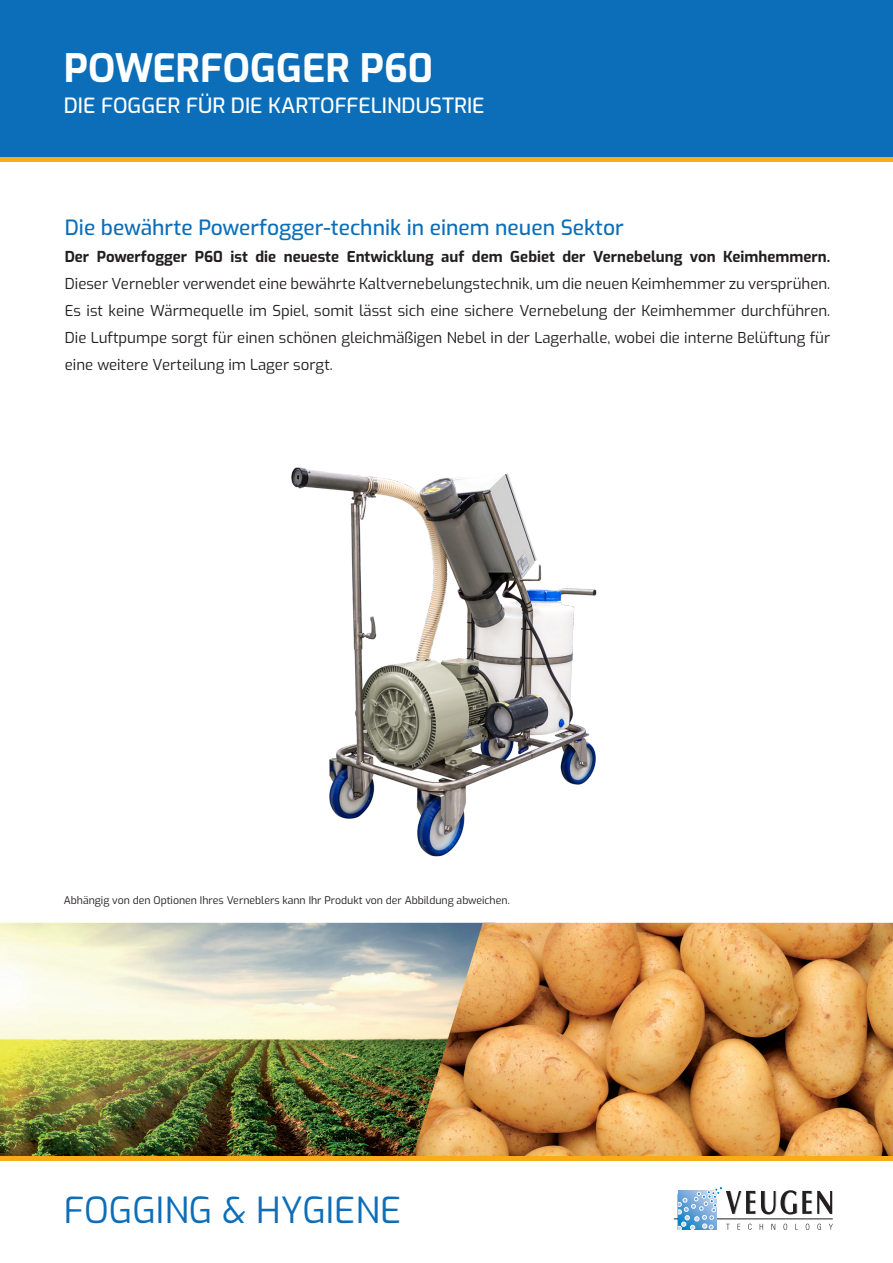
<style>
.page{position:relative;width:893px;height:1263px;background:#fff}
.page>*{position:absolute;margin:0;border:0;box-sizing:border-box;transform-origin:0 0}
.t1{font:700 39px "Exo";color:#fff}
.Folder_kop{font:36px "Exo";color:#0c6eb8}
.t2{font:500 21px "Exo";color:#0c6eb8}
.t3{font:500 21px "Exo";color:#fff}
.t4{font:15px/27px "Exo";color:#231f20;text-align:justify}
.t5{font:10.5px "Exo";color:#231f20}
.s1{font-weight:700}
</style>
<div class="page">
<div style="left:0;top:0;width:893px;height:157px;background:#0c6eb8"></div>
<hr style="left:674px;top:1218px;width:159px;height:1px;background:#231f20">
<svg style="left:677px;top:1186px;width:156px;height:44px"></svg>
<div style="left:0;top:157px;width:893px;height:5px;background:#faab1a"></div>
<img style="left:0;top:923px;width:413px;height:234px">
<img style="left:413px;top:923px;width:480px;height:234px">
<hr style="left:0;top:1157px;width:893px;height:4px;background:#faab1a">
<img style="left:291px;top:467px;width:306px;height:390px">
<p class="t1" style="left:64px;top:38px;width:371px">POWERFOGGER P60</p>
<p class="t3" style="left:64px;top:90px;width:422px">DIE FOGGER FÜR DIE KARTOFFELINDUSTRIE</p>
<p class="t2" style="left:65px;top:211px;width:560px">Die bewährte Powerfogger-technik in einem neuen Sektor</p>
<p class="t4" style="left:65px;top:242px;width:767px"><span class="s1">Der Powerfogger P60 ist die neueste Entwicklung auf dem Gebiet der Vernebelung von Keimhemmern.<br></span>Dieser Vernebler verwendet eine bewährte Kaltvernebelungstechnik, um die neuen Keimhemmer zu versprühen.<br>Es ist keine Wärmequelle im Spiel, somit lässt sich eine sichere Vernebelung der Keimhemmer durchführen.<br>Die Luftpumpe sorgt für einen schönen gleichmäßigen Nebel in der Lagerhalle, wobei die interne Belüftung für eine weitere Verteilung im Lager sorgt.</p>
<p class="t5" style="left:64px;top:892px;width:447px">Abhängig von den Optionen Ihres Verneblers kann Ihr Produkt von der Abbildung abweichen.</p>
<p class="Folder_kop" style="left:64px;top:1183px;width:339px">FOGGING &amp; HYGIENE</p>
</div>
